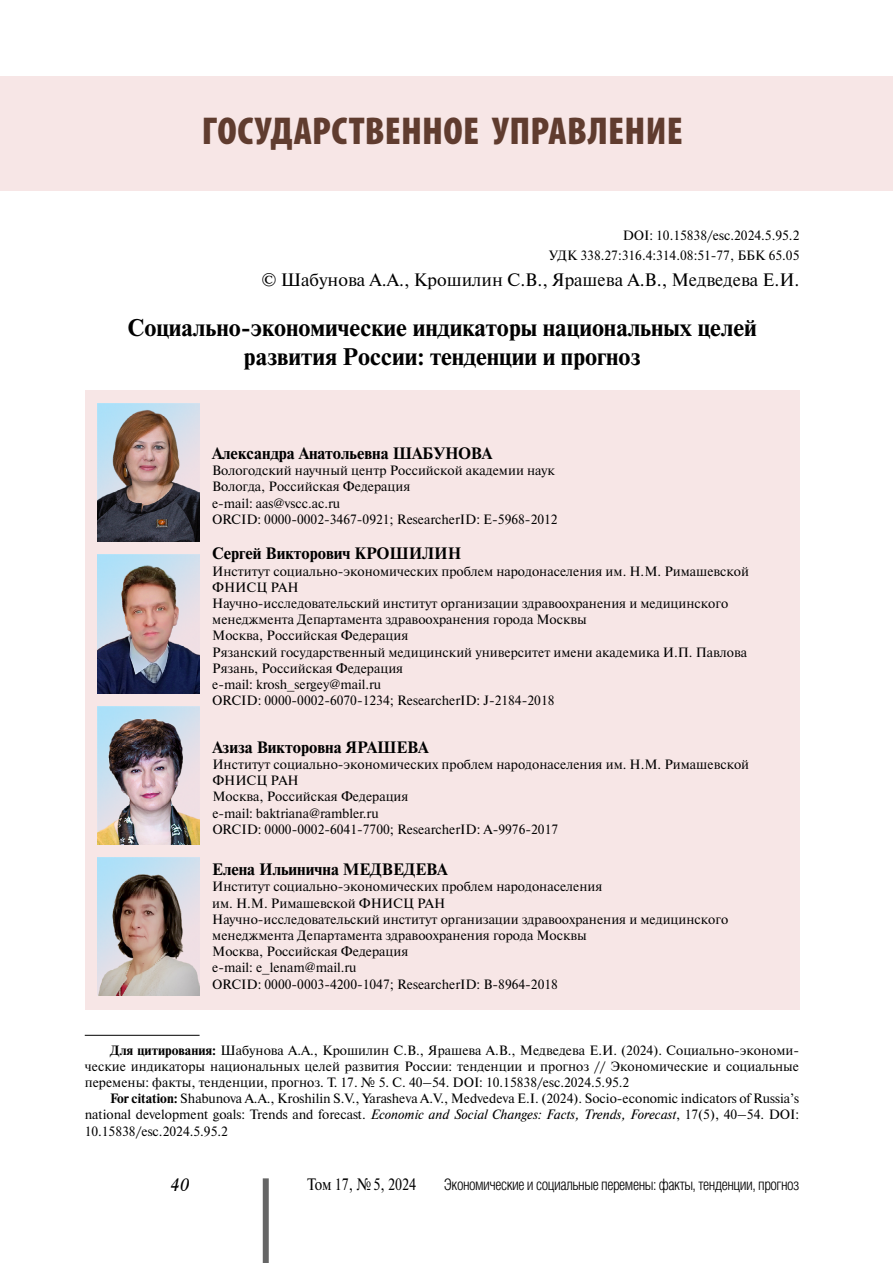
<style>
.page{position:relative;width:893px;height:1263px;background:#fff}
.page>*{position:absolute;margin:0;border:0;box-sizing:border-box;transform-origin:0 0}
.t1{font:900 condensed 39px "Myriad Pro";letter-spacing:.005em;color:#603c2f}
.t2{font:700 24px/28.8px "Newton C";color:#000;text-align:center}
.t3{font:18px "Newton C";color:#000}
.t4{font:italic 18px "Academy";color:#000}
.t5{font:700 16.5px "Newton C";color:#000}
.t6{font:16.5px "Newton C";color:#000;scale:.85 1}
.t7{font:300 15.75px "Helios Cond";letter-spacing:-.03em;color:#000}
.t8{font:13.5px/16.2px "Newton C";color:#000}
.s1{font-weight:700}
.s2{font-style:italic}
</style>
<div class="page">
<div style="left:263px;top:1178px;width:6px;height:85px;background:#666"></div>
<div style="left:0;top:76px;width:893px;height:114px;background:#f7e6e6"></div>
<hr style="left:85px;top:1035px;width:115px;height:1px;background:#000">
<div style="left:85px;top:391px;width:714px;height:619px;background:#f7e6e6"></div>
<img style="left:98px;top:404px;width:101px;height:138px">
<img style="left:98px;top:555px;width:101px;height:138px">
<img style="left:98px;top:706px;width:101px;height:138px">
<img style="left:98px;top:857px;width:101px;height:139px">
<h1 class="t1" style="left:202px;top:106px;width:482px">ГОСУДАРСТВЕННОЕ УПРАВЛЕНИЕ</h1>
<p class="t8" style="left:549px;top:225px;width:252px;line-height:20.4px;text-align:right">DOI: 10.15838/esc.2024.5.95.2<br>УДК 338.27:316.4:314.08:51-77, ББК 65.05</p>
<h3 class="t3" style="left:261px;top:270px;width:540px">© Шабунова А.А., Крошилин С.В., Ярашева А.В., Медведева Е.И.</h3>
<h2 class="t2" style="left:128px;top:314px;width:631px">Социально-экономические индикаторы национальных целей развития России: тенденции и прогноз</h2>
<p class="t5" style="left:212px;top:444px;width:281px">Александра Анатольевна ШАБУНОВА</p>
<p class="t8" style="left:212px;top:462px;width:347px">Вологодский научный центр Российской академии наук Вологда, Российская Федерация<br>e-mail: aas@vscc.ac.ru<br>ORCID: 0000-0002-3467-0921; ResearcherID: E-5968-2012</p>
<p class="t5" style="left:212px;top:544px;width:251px">Сергей Викторович КРОШИЛИН</p>
<p class="t8" style="left:212px;top:563px;width:538px">Институт социально-экономических проблем народонаселения им. Н.М. Римашевской ФНИСЦ РАН<br>Научно-исследовательский институт организации здравоохранения и медицинского менеджмента Департамента здравоохранения города Москвы<br>Москва, Российская Федерация<br>Рязанский государственный медицинский университет имени академика И.П. Павлова Рязань, Российская Федерация<br>e-mail: krosh_sergey@mail.ru<br>ORCID: 0000-0002-6070-1234; ResearcherID: J-2184-2018</p>
<p class="t5" style="left:212px;top:738px;width:218px">Азиза Викторовна ЯРАШЕВА</p>
<p class="t8" style="left:212px;top:756px;width:538px">Институт социально-экономических проблем народонаселения им. Н.М. Римашевской ФНИСЦ РАН<br>Москва, Российская Федерация<br>e-mail: baktriana@rambler.ru<br>ORCID: 0000-0002-6041-7700; ResearcherID: A-9976-2017</p>
<p class="t5" style="left:212px;top:860px;width:237px">Елена Ильинична МЕДВЕДЕВА</p>
<p class="t8" style="left:212px;top:879px;width:517px">Институт социально-экономических проблем народонаселения<br>им. Н.М. Римашевской ФНИСЦ РАН<br>Научно-исследовательский институт организации здравоохранения и медицинского менеджмента Департамента здравоохранения города Москвы<br>Москва, Российская Федерация<br>e-mail: e_lenam@mail.ru<br>ORCID: 0000-0003-4200-1047; ResearcherID: B-8964-2018</p>
<p class="t8" style="left:85px;top:1042px;width:716px;text-align:justify;text-indent:26px"><span class="s1">Для цитирования:</span> Шабунова А.А., Крошилин С.В., Ярашева А.В., Медведева Е.И. (2024). Социально-экономи&shy;ческие индикаторы национальных целей развития России: тенденции и прогноз // Экономические и социальные перемены: факты, тенденции, прогноз. Т. 17. № 5. С. 40–54. DOI: 10.15838/esc.2024.5.95.2</p>
<p class="t8" style="left:85px;top:1090px;width:716px;text-align:justify;text-indent:26px"><span class="s1">For citation:</span> Shabunova A.A., Kroshilin S.V., Yarasheva A.V., Medvedeva E.I. (2024). Socio-economic indicators of Russia’s national development goals: Trends and forecast. <span class="s2">Economic and Social Changes: Facts, Trends, Forecast</span>, 17(5), 40–54. DOI:<br>10.15838/esc.2024.5.95.2</p>
<h3 class="t4" style="left:170px;top:1174px;width:21px">40</h3>
<p class="t6" style="left:307px;top:1175px;width:130px">Том 17, №5, 2024</p>
<p class="t7" style="left:444px;top:1176px;width:357px">Экономические и социальные перемены: факты, тенденции, прогноз</p>
</div>
